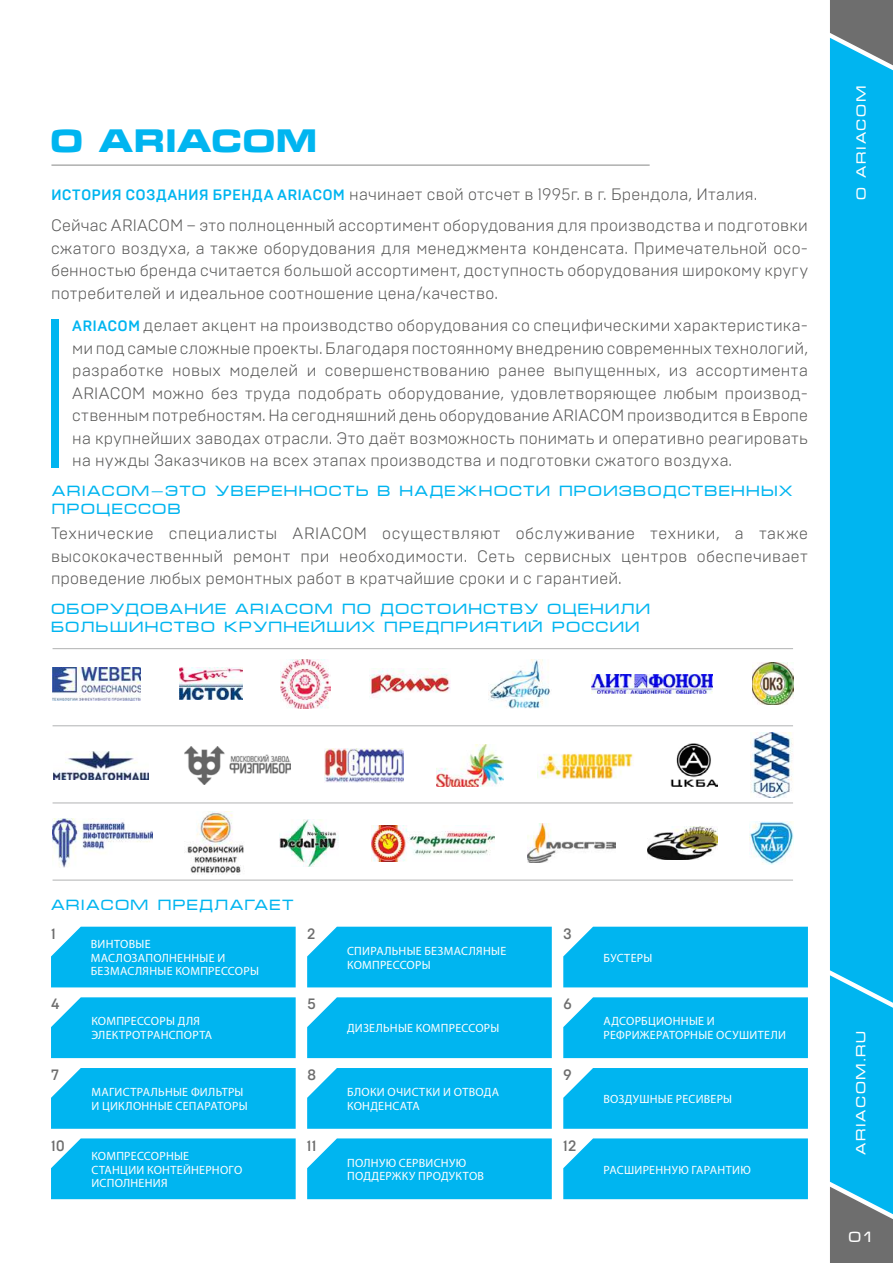
<style>
.page{position:relative;width:893px;height:1263px;background:#fff}
.page>*{position:absolute;margin:0;border:0;box-sizing:border-box;transform-origin:0 0}
.t1{font:700 31.5px "Micra";letter-spacing:-.04em;color:#00b5f0}
.t2{font:300 16.5px/22.5px "Brutal Type";letter-spacing:.01em;color:#565655;text-align:justify}
.t3{font:15px/18px "Micra";letter-spacing:.035em;color:#00b5f0}
.t4{font:500 15px "Brutal Type";color:#6e6e6e}
.t5{font:15px "Micra";color:#fff}
.t6{font:13.5px "Micra";letter-spacing:.07em;color:#fff}
.t7{font:12px/13.5px "Myriad Pro";letter-spacing:.02em;color:#fff}
.s1{font-weight:500;font-size:15px;color:#00b5f0}
</style>
<div class="page">
<hr style="left:51px;top:165px;width:599px;height:1px;background:#868786">
<div style="left:51px;top:320px;width:8px;height:148px;background:#00b5f0"></div>
<img style="left:53px;top:668px;width:88px;height:32px">
<img style="left:179px;top:668px;width:63px;height:32px">
<img style="left:281px;top:660px;width:50px;height:48px">
<img style="left:369px;top:668px;width:81px;height:29px">
<img style="left:749px;top:822px;width:44px;height:42px">
<img style="left:592px;top:674px;width:120px;height:19px">
<img style="left:54px;top:752px;width:95px;height:27px">
<img style="left:185px;top:746px;width:106px;height:38px">
<img style="left:752px;top:663px;width:41px;height:42px">
<img style="left:324px;top:749px;width:79px;height:33px">
<img style="left:489px;top:659px;width:61px;height:49px">
<img style="left:437px;top:744px;width:67px;height:43px">
<img style="left:537px;top:753px;width:96px;height:26px">
<img style="left:53px;top:818px;width:99px;height:50px">
<hr style="left:53px;top:725px;width:740px;height:1px;background:#b1b2b3">
<hr style="left:53px;top:802px;width:740px;height:1px;background:#b1b2b3">
<hr style="left:53px;top:880px;width:740px;height:1px;background:#b1b2b3">
<hr style="left:53px;top:648px;width:740px;height:1px;background:#b1b2b3">
<img style="left:185px;top:811px;width:59px;height:64px">
<img style="left:279px;top:819px;width:60px;height:48px">
<img style="left:527px;top:824px;width:88px;height:38px">
<img style="left:371px;top:825px;width:124px;height:36px">
<img style="left:751px;top:733px;width:42px;height:65px">
<img style="left:671px;top:744px;width:46px;height:43px">
<img style="left:648px;top:827px;width:69px;height:32px">
<div style="left:51px;top:927px;width:245px;height:60px;background:#00b5f0"></div>
<div style="left:307px;top:927px;width:245px;height:60px;background:#00b5f0"></div>
<div style="left:563px;top:927px;width:245px;height:60px;background:#00b5f0"></div>
<div style="left:51px;top:1068px;width:245px;height:61px;background:#00b5f0"></div>
<div style="left:307px;top:1068px;width:245px;height:61px;background:#00b5f0"></div>
<div style="left:563px;top:1068px;width:245px;height:61px;background:#00b5f0"></div>
<div style="left:51px;top:1138px;width:245px;height:61px;background:#00b5f0"></div>
<div style="left:307px;top:1138px;width:245px;height:61px;background:#00b5f0"></div>
<div style="left:563px;top:1138px;width:245px;height:61px;background:#00b5f0"></div>
<div style="left:51px;top:997px;width:245px;height:61px;background:#00b5f0"></div>
<div style="left:307px;top:997px;width:245px;height:61px;background:#00b5f0"></div>
<div style="left:563px;top:997px;width:245px;height:61px;background:#00b5f0"></div>
<div style="left:830px;top:76px;width:63px;height:1111px;background:#00b5f0"></div>
<svg style="left:830px;top:1187px;width:63px;height:76px;background:#66818a"></svg>
<svg style="left:830px;top:0;width:63px;height:76px;background:#578b9c"></svg>
<h1 class="t1" style="left:49px;top:124px;width:271px">О ARIACOM</h1>
<p class="t2" style="left:51px;top:179px;width:758px;line-height:31px"><span class="s1">ИСТОРИЯ СОЗДАНИЯ БРЕНДА ARIACOM</span> начинает свой отсчет в 1995г. в г. Брендола, Италия.<br>Сейчас ARIACOM – это полноценный ассортимент оборудования для производства и подготовки</p>
<p class="t2" style="left:51px;top:237px;width:758px">сжатого воздуха, а также оборудования для менеджмента конденсата. Примечательной осо&shy;бенностью бренда считается большой ассортимент, доступность оборудования широкому кругу потребителей и идеальное соотношение цена/качество.</p>
<p class="t2" style="left:72px;top:314px;width:737px"><span class="s1">ARIACOM</span> делает акцент на производство оборудования со специфическими характеристика&shy;ми под самые сложные проекты. Благодаря постоянному внедрению современных технологий, разработке новых моделей и совершенствованию ранее выпущенных, из ассортимента ARIACOM можно без труда подобрать оборудование, удовлетворяющее любым производ&shy;ственным потребностям. На сегодняшний день оборудование ARIACOM производится в Европе на крупнейших заводах отрасли. Это даёт возможность понимать и оперативно реагировать на нужды Заказчиков на всех этапах производства и подготовки сжатого воздуха.</p>
<p class="t3" style="left:52px;top:482px;width:742px">ARIACOM—ЭТО УВЕРЕННОСТЬ В НАДЕЖНОСТИ ПРОИЗВОДСТВЕННЫХ<br>ПРОЦЕССОВ</p>
<p class="t2" style="left:51px;top:522px;width:758px">Технические специалисты ARIACOM осуществляют обслуживание техники, а также высококачественный ремонт при необходимости. Сеть сервисных центров обеспечивает проведение любых ремонтных работ в кратчайшие сроки и с гарантией.</p>
<p class="t3" style="left:51px;top:600px;width:601px">ОБОРУДОВАНИЕ ARIACOM ПО ДОСТОИНСТВУ ОЦЕНИЛИ<br>БОЛЬШИНСТВО КРУПНЕЙШИХ ПРЕДПРИЯТИЙ РОССИИ</p>
<p class="t6" style="left:854px;top:200px;width:116px;rotate:-90deg">О ARIACOM</p>
<p class="t3" style="left:51px;top:896px;width:245px">ARIACOM ПРЕДЛАГАЕТ</p>
<p class="t4" style="left:51px;top:924px;width:6px">1</p>
<p class="t4" style="left:307px;top:924px;width:10px">2</p>
<p class="t4" style="left:563px;top:924px;width:10px">3</p>
<p class="t7" style="left:91px;top:937px;width:170px">ВИНТОВЫЕ<br>МАСЛОЗАПОЛНЕННЫЕ И<br>БЕЗМАСЛЯНЫЕ КОМПРЕССОРЫ</p>
<p class="t7" style="left:347px;top:944px;width:161px">СПИРАЛЬНЫЕ БЕЗМАСЛЯНЫЕ<br>КОМПРЕССОРЫ</p>
<p class="t7" style="left:603px;top:950px;width:50px">БУСТЕРЫ</p>
<p class="t4" style="left:51px;top:995px;width:10px">4</p>
<p class="t4" style="left:307px;top:995px;width:10px">5</p>
<p class="t4" style="left:563px;top:995px;width:10px">6</p>
<p class="t7" style="left:91px;top:1014px;width:122px">КОМПРЕССОРЫ ДЛЯ<br>ЭЛЕКТРОТРАНСПОРТА</p>
<p class="t7" style="left:347px;top:1021px;width:154px">ДИЗЕЛЬНЫЕ КОМПРЕССОРЫ</p>
<p class="t7" style="left:603px;top:1014px;width:184px">АДСОРБЦИОННЫЕ И<br>РЕФРИЖЕРАТОРНЫЕ ОСУШИТЕЛИ</p>
<p class="t4" style="left:51px;top:1066px;width:10px">7</p>
<p class="t4" style="left:307px;top:1066px;width:11px">8</p>
<p class="t4" style="left:563px;top:1066px;width:10px">9</p>
<p class="t7" style="left:91px;top:1085px;width:158px">МАГИСТРАЛЬНЫЕ ФИЛЬТРЫ<br>И ЦИКЛОННЫЕ СЕПАРАТОРЫ</p>
<p class="t7" style="left:347px;top:1085px;width:154px">БЛОКИ ОЧИСТКИ И ОТВОДА<br>КОНДЕНСАТА</p>
<p class="t7" style="left:603px;top:1092px;width:130px">ВОЗДУШНЫЕ РЕСИВЕРЫ</p>
<p class="t4" style="left:51px;top:1136px;width:15px">10</p>
<p class="t4" style="left:307px;top:1136px;width:11px">11</p>
<p class="t4" style="left:563px;top:1136px;width:15px">12</p>
<p class="t7" style="left:91px;top:1149px;width:152px">КОМПРЕССОРНЫЕ<br>СТАНЦИИ КОНТЕЙНЕРНОГО<br>ИСПОЛНЕНИЯ</p>
<p class="t7" style="left:347px;top:1156px;width:138px">ПОЛНУЮ СЕРВИСНУЮ<br>ПОДДЕРЖКУ ПРОДУКТОВ</p>
<p class="t7" style="left:603px;top:1163px;width:149px">РАСШИРЕННУЮ ГАРАНТИЮ</p>
<p class="t6" style="left:854px;top:1155px;width:126px;rotate:-90deg">ARIACOM.RU</p>
<p class="t5" style="left:848px;top:1229px;width:28px">01</p>
</div>
